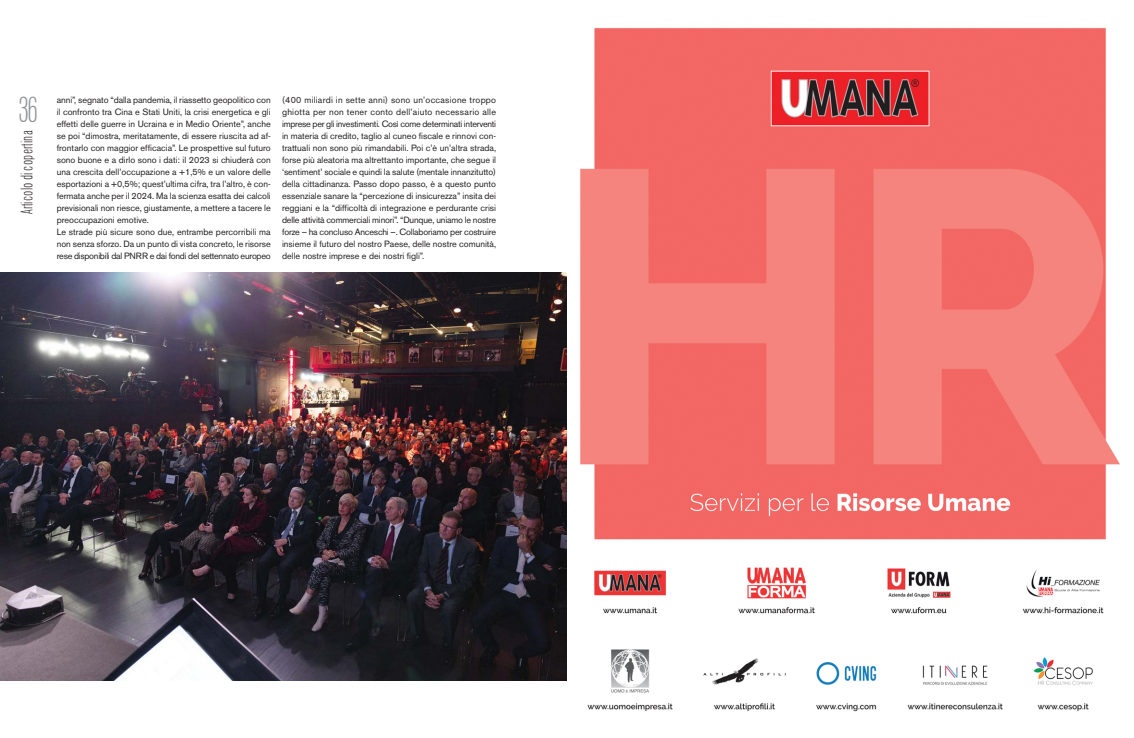
<style>
.page{position:relative;width:1134px;height:738px;background:#fff}
.page>*{position:absolute;margin:0;border:0;box-sizing:border-box;transform-origin:0 0}
.t1{font:300 condensed 30px "OPTI Venus";color:#939598}
.t2{font:300 condensed 14px "OPTI Venus";letter-spacing:.02em;color:#231f20}
.t3{font:9px/12px "Akzidenz Grotesk BE";color:#231f20}
</style>
<div class="page">
<img style="left:0;top:272px;width:567px;height:408px">
<img style="left:580px;top:27px;width:540px;height:685px">
<h1 class="t1" style="left:18px;top:97px;width:22px">36</h1>
<h2 class="t2" style="left:21px;top:214px;width:85px;rotate:-90deg">Articolo di copertina</h2>
<p class="t3" style="left:57px;top:95px;width:216px">anni”, segnato “dalla pandemia, il riassetto geopolitico con il confronto tra Cina e Stati Uniti, la crisi energetica e gli effetti delle guerre in Ucraina e in Medio Oriente”, anche se poi “dimostra, meritatamente, di essere riuscita ad af&shy;frontarlo con maggior efficacia”. Le prospettive sul futuro sono buone e a dirlo sono i dati: il 2023 si chiuderà con una crescita dell’occupazione a +1,5% e un valore delle esportazioni a +0,5%; quest’ultima cifra, tra l’altro, è con&shy;fermata anche per il 2024. Ma la scienza esatta dei calcoli previsionali non riesce, giustamente, a mettere a tacere le preoccupazioni emotive.<br>Le strade più sicure sono due, entrambe percorribili ma non senza sforzo. Da un punto di vista concreto, le risorse rese disponibili dal PNRR e dai fondi del settennato europeo</p>
<p class="t3" style="left:282px;top:95px;width:216px;text-align:justify">(400 miliardi in sette anni) sono un’occasione troppo ghiotta per non tener conto dell’aiuto necessario alle imprese per gli investimenti. Così come determinati interventi in materia di credito, taglio al cuneo fiscale e rinnovi con&shy;trattuali non sono più rimandabili. Poi c’è un’altra strada, forse più aleatoria ma altrettanto importante, che segue il ‘sentiment’ sociale e quindi la salute (mentale innanzitutto) della cittadinanza. Passo dopo passo, è a questo punto essenziale sanare la “percezione di insicurezza” insita dei reggiani e la “difficoltà di integrazione e perdurante crisi delle attività commerciali minori”. “Dunque, uniamo le nostre forze – ha concluso Anceschi –. Collaboriamo per costruire insieme il futuro del nostro Paese, delle nostre comunità, delle nostre imprese e dei nostri figli”.</p>
</div>
